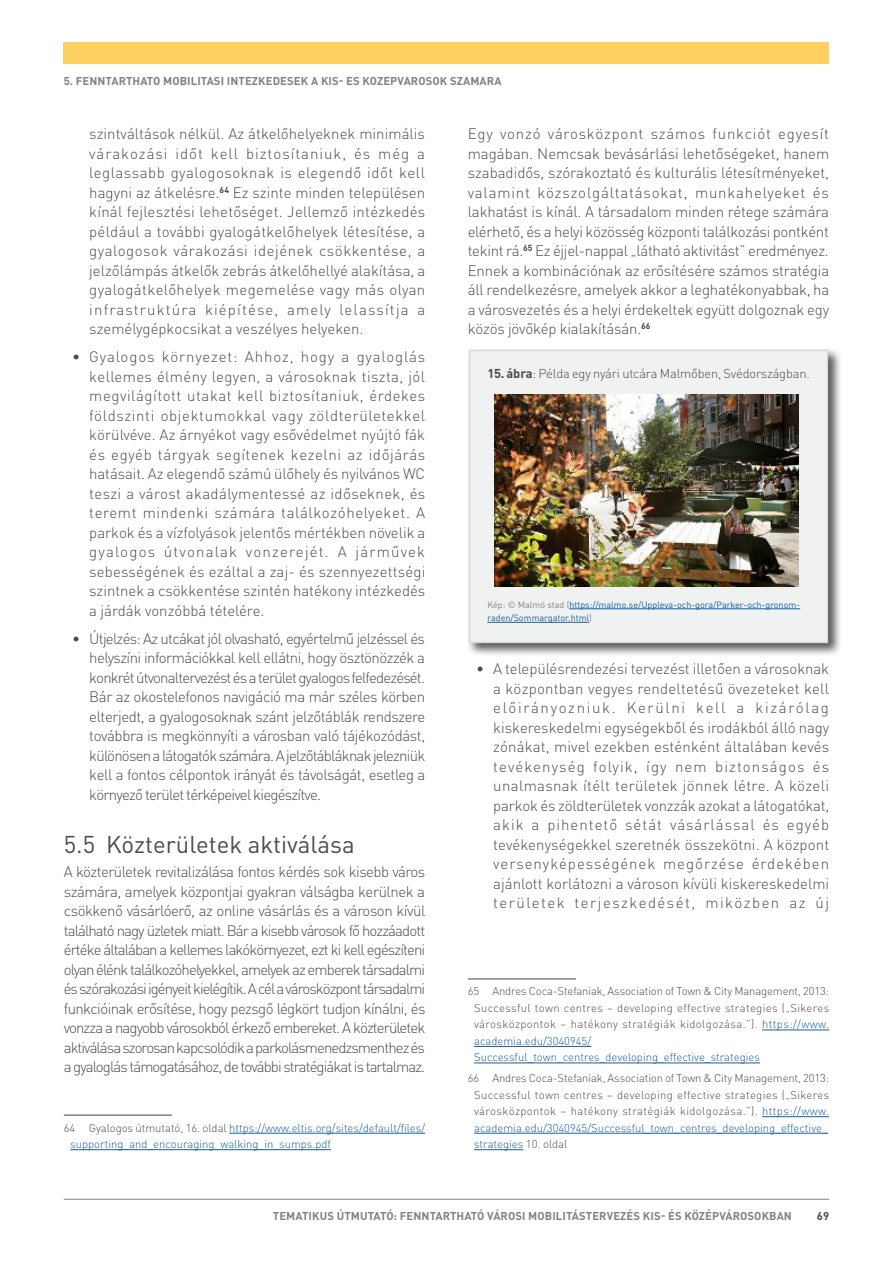
<style>
.page{position:relative;width:893px;height:1263px;background:#fff}
.page>*{position:absolute;margin:0;border:0;box-sizing:border-box;transform-origin:0 0}
.Level_2_headline_cop{font:24px "DIN Pro";color:#4b4c4d}
.regular_text{font:300 15px/19.5px "DIN Pro";letter-spacing:-.01em;color:#4b4c4d;text-align:justify}
.box_and_table_regula{font:300 12.75px "DIN Pro";letter-spacing:-.01em;color:#4b4c4d}
.Footnote_regular{font:300 11.25px/16.5px "DIN Pro";color:#4b4c4d}
.t1{font:700 11.25px "DIN Pro";letter-spacing:.01em;color:#808285}
.Footnote_regular-2{font:300 11.25px/16.5px "DIN Pro";color:#175d9e}
.t2{font:700 11.25px "DIN Pro";color:#4b4c4d}
.Reference_in_box{font:9px/13.5px "DIN Pro";color:#175d9e}
.s1{color:#4b4c4d}
.s2{font-weight:700}
.s3{color:#808285}
.s4{color:#175d9e}
</style>
<div class="page">
<hr style="left:64px;top:1199px;width:765px;height:1px;background:#808285">
<div style="left:64px;top:43px;width:765px;height:21px;background:#fed060"></div>
<hr style="left:64px;top:1114px;width:108px;height:2px;background:#808285">
<hr style="left:229px;top:1133px;width:196px;height:1px;background:#175d9e">
<hr style="left:70px;top:1149px;width:261px;height:1px;background:#175d9e">
<hr style="left:468px;top:978px;width:108px;height:2px;background:#808285">
<hr style="left:762px;top:1030px;width:67px;height:1px;background:#175d9e">
<hr style="left:474px;top:1046px;width:117px;height:1px;background:#175d9e">
<hr style="left:474px;top:1063px;width:286px;height:1px;background:#175d9e">
<hr style="left:762px;top:1116px;width:67px;height:1px;background:#175d9e">
<hr style="left:474px;top:1133px;width:354px;height:1px;background:#175d9e">
<hr style="left:474px;top:1149px;width:49px;height:1px;background:#175d9e">
<div style="left:467px;top:347px;width:375px;height:310px;background:#231f20;opacity:.75"></div>
<div style="left:470px;top:350px;width:357px;height:292px;background:#f0f2f2"></div>
<hr style="left:569px;top:608px;width:231px;height:1px;background:#175d9e">
<hr style="left:487px;top:622px;width:102px;height:1px;background:#175d9e">
<div style="left:469px;top:350px;width:359px;height:293px;border:2px solid #d8d9db"></div>
<img style="left:494px;top:394px;width:304px;height:193px">
<p class="t1" style="left:64px;top:72px;width:439px">5. FENNTARTHATÓ MOBILITÁSI INTÉZKEDÉSEK A KIS- ÉS KÖZÉPVÁROSOK SZÁMÁRA</p>
<p class="regular_text" style="left:89px;top:123px;width:338px">szintváltások nélkül. Az átkelőhelyeknek minimális várakozási időt kell biztosítaniuk, és még a leglassabb gyalogosoknak is elegendő időt kell hagyni az átkelésre.<sup>64</sup> Ez szinte minden településen kínál fejlesztési lehetőséget. Jellemző intézkedés például a további gyalogátkelőhelyek létesítése, a gyalogosok várakozási idejének csökkentése, a jelzőlámpás átkelők zebrás átkelőhellyé alakítása, a gyalogátkelőhelyek megemelése vagy más olyan infrastruktúra kiépítése, amely lelassítja a személygépkocsikat a veszélyes helyeken.</p>
<p class="regular_text" style="left:89px;top:346px;width:338px;text-indent:-17px">• Gyalogos környezet: Ahhoz, hogy a gyaloglás kellemes élmény legyen, a városoknak tiszta, jól megvilágított utakat kell biztosítaniuk, érdekes földszinti objektumokkal vagy zöldterületekkel körülvéve. Az árnyékot vagy esővédelmet nyújtó fák és egyéb tárgyak segítenek kezelni az időjárás hatásait. Az elegendő számú ülőhely és nyilvános WC teszi a várost akadálymentessé az időseknek, és teremt mindenki számára találkozóhelyeket. A parkok és a vízfolyások jelentős mértékben növelik a gyalogos útvonalak vonzerejét. A járművek sebességének és ezáltal a zaj- és szennyezettségi szintnek a csökkentése szintén hatékony intézkedés a járdák vonzóbbá tételére.</p>
<p class="regular_text" style="left:89px;top:628px;width:338px;text-indent:-17px">• Útjelzés: Az utcákat jól olvasható, egyértelmű jelzéssel és helyszíni információkkal kell ellátni, hogy ösztönözzék a konkrét útvonaltervezést és a terület gyalogos felfedezését.<br>Bár az okostelefonos navigáció ma már széles körben elterjedt, a gyalogosoknak szánt jelzőtáblák rendszere továbbra is megkönnyíti a városban való tájékozódást, különösen a látogatók számára. A jelzőtábláknak jelezniük kell a fontos célpontok irányát és távolságát, esetleg a környező terület térképeivel kiegészítve.</p>
<p class="Level_2_headline_cop" style="left:64px;top:826px;width:292px">5. 5 Közterületek aktiválása</p>
<p class="regular_text" style="left:64px;top:861px;width:363px">A közterületek revitalizálása fontos kérdés sok kisebb város számára, amelyek központjai gyakran válságba kerülnek a csökkenő vásárlóerő, az online vásárlás és a városon kívül található nagy üzletek miatt. Bár a kisebb városok fő hozzáadott értéke általában a kellemes lakókörnyezet, ezt ki kell egészíteni olyan élénk találkozóhelyekkel, amelyek az emberek társadalmi és szórakozási igényeit kielégítik. A cél a városközpont társadalmi funkcióinak erősítése, hogy pezsgő légkört tudjon kínálni, és vonzza a nagyobb városokból érkező embereket. A közterületek aktiválása szorosan kapcsolódik a parkolásmenedzsmenthez és a gyaloglás támogatásához, de további stratégiákat is tartalmaz.</p>
<p class="Footnote_regular-2" style="left:70px;top:1119px;width:356px;text-indent:-6px"><span class="s1">64 Gyalogos útmutató, 16. oldal</span> https://www.eltis.org/sites/default/files/ supporting_and_encouraging_walking_in_sumps.pdf</p>
<p class="regular_text" style="left:468px;top:123px;width:363px">Egy vonzó városközpont számos funkciót egyesít magában. Nemcsak bevásárlási lehetőségeket, hanem szabadidős, szórakoztató és kulturális létesítményeket, valamint közszolgáltatásokat, munkahelyeket és lakhatást is kínál. A társadalom minden rétege számára elérhető, és a helyi közösség központi találkozási pontként tekint rá.<sup>65</sup> Ez éjjel-nappal „látható aktivitást” eredményez.<br>Ennek a kombinációnak az erősítésére számos stratégia áll rendelkezésre, amelyek akkor a leghatékonyabbak, ha a városvezetés és a helyi érdekeltek együtt dolgoznak egy közös jövőkép kialakításán.<sup>66</sup></p>
<p class="box_and_table_regula" style="left:487px;top:365px;width:324px"><span class="s2">15. ábra</span>: Példa egy nyári utcára Malmőben, Svédországban.</p>
<p class="Reference_in_box" style="left:487px;top:597px;width:314px"><span class="s3">Kép: © Malmö stad (</span>https://malmo.se/Uppleva-och-gora/Parker-och-gronom&shy;raden/Sommargator. html<span class="s3">)</span></p>
<p class="regular_text" style="left:493px;top:658px;width:338px;text-indent:-17px">• A településrendezési tervezést illetően a városoknak a központban vegyes rendeltetésű övezeteket kell előirányozniuk. Kerülni kell a kizárólag kiskereskedelmi egységekből és irodákból álló nagy zónákat, mivel ezekben esténként általában kevés tevékenység folyik, így nem biztonságos és unalmasnak ítélt területek jönnek létre. A közeli parkok és zöldterületek vonzzák azokat a látogatókat, akik a pihentető sétát vásárlással és egyéb tevékenységekkel szeretnék összekötni. A központ versenyképességének megőrzése érdekében ajánlott korlátozni a városon kívüli kiskereskedelmi területek terjeszkedését, miközben az új</p>
<p class="Footnote_regular" style="left:474px;top:983px;width:357px;text-indent:-6px">65 Andres Coca-Stefaniak, Association of Town &amp; City Management, 2013:<br>Successful town centres – developing effective strategies („Sikeres városközpontok – hatékony stratégiák kidolgozása.”). <span class="s4">https://www. academia.edu/3040945/ Successful_town_centres_developing_effective_strategies</span></p>
<p class="Footnote_regular" style="left:474px;top:1069px;width:357px;text-indent:-6px">66 Andres Coca-Stefaniak, Association of Town &amp; City Management, 2013:<br>Successful town centres – developing effective strategies („Sikeres városközpontok – hatékony stratégiák kidolgozása.”). <span class="s4">https://www. academia.edu/3040945/Successful_town_centres_developing_effective_ strategies</span> 10. oldal</p>
<p class="t1" style="left:273px;top:1207px;width:521px">TEMATIKUS ÚTMUTATÓ: FENNTARTHATÓ VÁROSI MOBILITÁSTERVEZÉS KIS- ÉS KÖZÉPVÁROSOKBAN</p>
<p class="t2" style="left:817px;top:1207px;width:14px">69</p>
</div>
